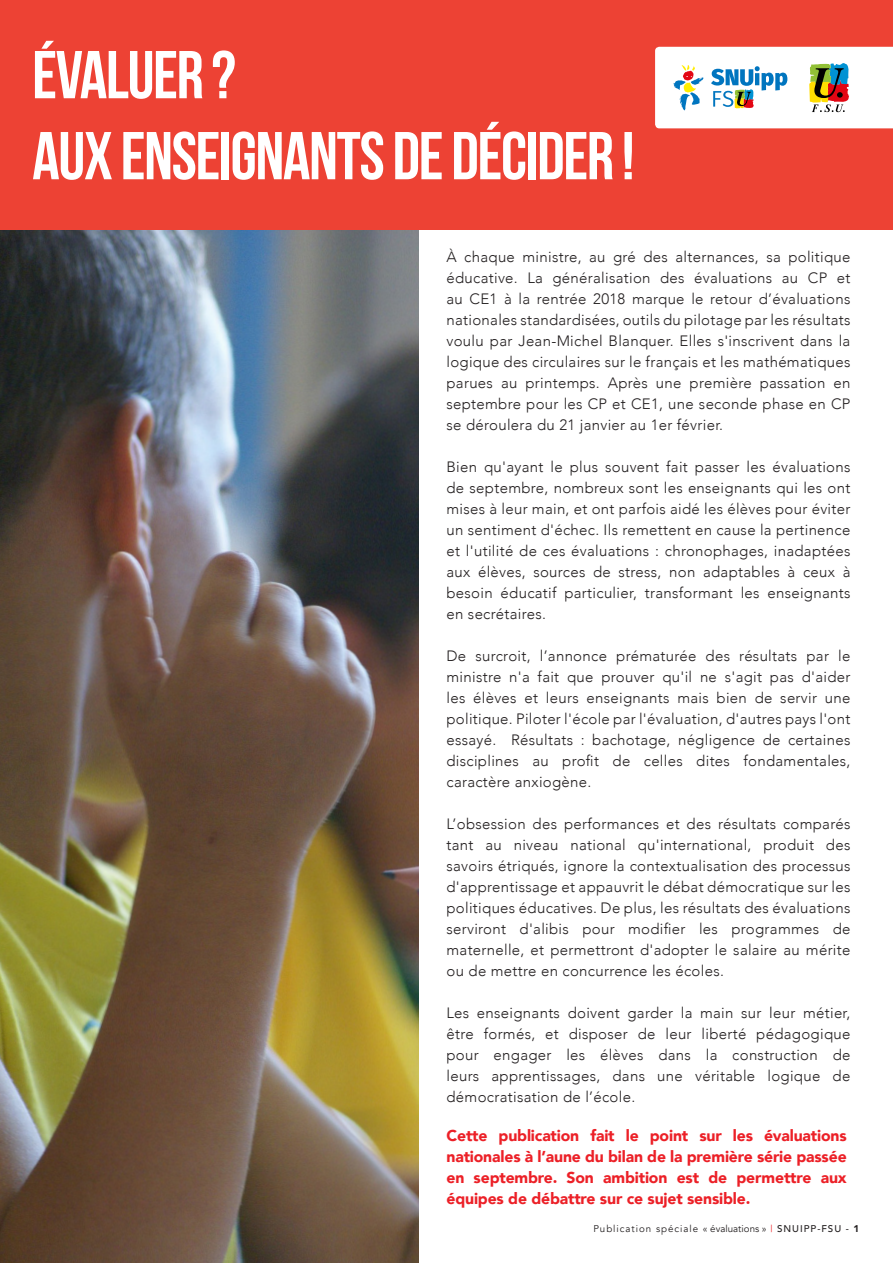
<style>
.page{position:relative;width:893px;height:1263px;background:#fff}
.page>*{position:absolute;margin:0;border:0;box-sizing:border-box;transform-origin:0 0}
.t1{font:67.5px "Bebas Neue";letter-spacing:-.02em;color:#fff}
.t2{font:900 15.75px/21px "Avenir";letter-spacing:-.01em;color:#ec2027;text-align:justify}
.t3{font:300 15px/21px "Avenir";letter-spacing:.02em;color:#231f20;text-align:justify}
.t4{font:9.75px "Avenir";letter-spacing:.1em;color:#231f20}
.s1{color:#ec2027}
.s2{font-weight:500}
.s3{font-weight:900}
</style>
<div class="page">
<div style="left:0;top:0;width:893px;height:230px;background:#ed4234"></div>
<svg style="left:655px;top:47px;width:238px;height:81px"></svg>
<img style="left:0;top:230px;width:419px;height:1033px">
<p class="t1" style="left:32px;top:38px;width:205px">ÉVALUER ?</p>
<p class="t1" style="left:32px;top:119px;width:604px">AUX ENSEIGNANTS DE DÉCIDER !</p>
<p class="t3" style="left:446px;top:246px;width:405px">À chaque ministre, au gré des alternances, sa politique éducative. La généralisation des évaluations au CP et au CE1 à la rentrée 2018 marque le retour d’évaluations nationales standardisées, outils du pilotage par les résultats voulu par Jean-Michel Blanquer. Elles s'inscrivent dans la logique des circulaires sur le français et les mathématiques parues au printemps. Après une première passation en septembre pour les CP et CE1, une seconde phase en CP se déroulera du 21 janvier au 1er février.</p>
<p class="t3" style="left:446px;top:456px;width:405px">Bien qu'ayant le plus souvent fait passer les évaluations de septembre, nombreux sont les enseignants qui les ont mises à leur main, et ont parfois aidé les élèves pour éviter un sentiment d'échec. Ils remettent en cause la pertinence et l'utilité de ces évaluations : chronophages, inadaptées aux élèves, sources de stress, non adaptables à ceux à besoin éducatif particulier, transformant les enseignants en secrétaires.</p>
<p class="t3" style="left:446px;top:645px;width:405px">De surcroit, l’annonce prématurée des résultats par le ministre n'a fait que prouver qu'il ne s'agit pas d'aider les élèves et leurs enseignants mais bien de servir une politique. Piloter l'école par l'évaluation, d'autres pays l'ont essayé. Résultats : bachotage, négligence de certaines disciplines au profit de celles dites fondamentales, caractère anxiogène.</p>
<p class="t3" style="left:446px;top:813px;width:405px">L’obsession des performances et des résultats comparés tant au niveau national qu'international, produit des savoirs étriqués, ignore la contextualisation des processus d'apprentissage et appauvrit le débat démocratique sur les politiques éducatives. De plus, les résultats des évaluations serviront d'alibis pour modifier les programmes de maternelle, et permettront d'adopter le salaire au mérite ou de mettre en concurrence les écoles.</p>
<p class="t3" style="left:446px;top:1002px;width:405px">Les enseignants doivent garder la main sur leur métier, être formés, et disposer de leur liberté pédagogique pour engager les élèves dans la construction de leurs apprentissages, dans une véritable logique de démocratisation de l’école.</p>
<p class="t2" style="left:446px;top:1124px;width:402px">Cette publication fait le point sur les évaluations nationales à l’aune du bilan de la première série passée en septembre. Son ambition est de permettre aux équipes de débattre sur ce sujet sensible.</p>
<p class="t4" style="left:593px;top:1223px;width:267px">Publication spéciale « évaluations » <span class="s1">|</span> <span class="s2">SNUIPP-FSU -</span> <span class="s3">1</span></p>
</div>
